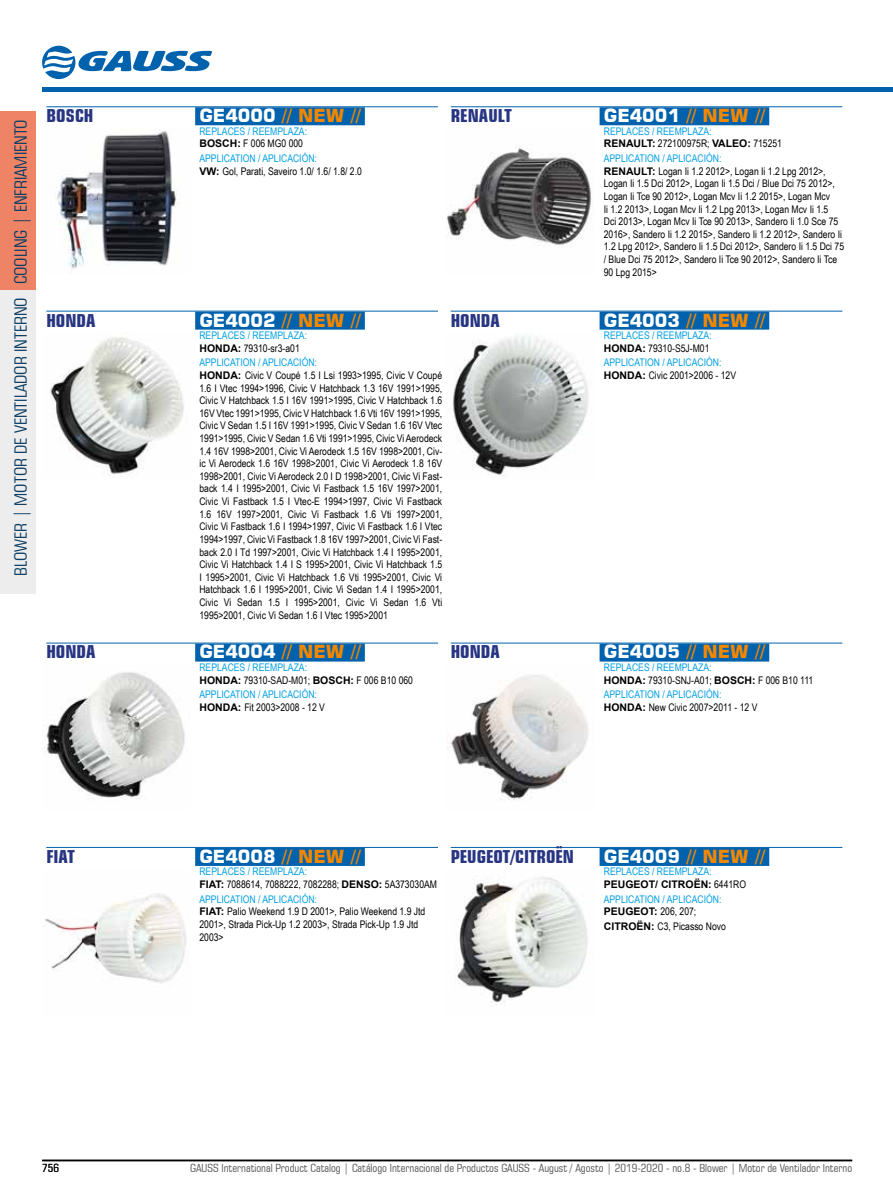
<style>
.page{position:relative;width:893px;height:1191px;background:#fff}
.page>*{position:absolute;margin:0;border:0;box-sizing:border-box;transform-origin:0 0}
.t1{font:700 18px "Square 721 BT";color:#f18700}
.t2{font:700 condensed 18px "Square 721 BT";color:#283583}
.t3{font:condensed 17.1px "Square 721 BT";color:#0c3e64}
.t4{font:condensed 11.25px "Square 721 BT";color:#575756}
.t5{font:condensed 11.25px "Square 721 BT";color:#000}
.t6{font:10.5px/12.6px "Arial Narrow";color:#000}
.t7{font:10.5px/12.6px "Arial Narrow";color:#009fe3}
.t8{font:700 10.5px "Arial";color:#000}
.s1{color:#fff}
.s2{font-family:"Arial";font-weight:700;color:#000}
.s3{color:#000}
.s4{color:#009fe3}
.s5{font-family:"Arial";font-weight:700}
.s6{font-family:"Arial Narrow";font-weight:400}
</style>
<div class="page">
<hr style="left:42px;top:1159px;width:810px;height:2px;background:#000">
<div style="left:0;top:111px;width:36px;height:179px;background:#ef8366"></div>
<div style="left:0;top:290px;width:36px;height:303px;background:#ededed"></div>
<svg style="left:42px;top:46px;width:170px;height:33px"></svg>
<hr style="left:42px;top:87px;width:851px;height:4px;background:#0061ad">
<hr style="left:46px;top:106px;width:392px;height:1px;background:#0061ad">
<div style="left:195px;top:107px;width:170px;height:18px;background:#0061ad"></div>
<img style="left:57px;top:129px;width:121px;height:140px">
<hr style="left:451px;top:106px;width:391px;height:1px;background:#0061ad">
<div style="left:600px;top:107px;width:169px;height:18px;background:#0061ad"></div>
<img style="left:446px;top:148px;width:147px;height:97px">
<hr style="left:46px;top:311px;width:392px;height:1px;background:#0061ad">
<div style="left:195px;top:312px;width:170px;height:18px;background:#0061ad"></div>
<img style="left:50px;top:337px;width:134px;height:137px">
<hr style="left:451px;top:311px;width:391px;height:1px;background:#0061ad">
<div style="left:600px;top:312px;width:169px;height:18px;background:#0061ad"></div>
<img style="left:453px;top:335px;width:136px;height:141px">
<hr style="left:46px;top:642px;width:392px;height:1px;background:#0061ad">
<div style="left:195px;top:643px;width:170px;height:18px;background:#0061ad"></div>
<img style="left:42px;top:672px;width:143px;height:127px">
<hr style="left:451px;top:642px;width:391px;height:1px;background:#0061ad">
<div style="left:600px;top:643px;width:169px;height:18px;background:#0061ad"></div>
<img style="left:447px;top:675px;width:141px;height:126px">
<hr style="left:46px;top:847px;width:392px;height:1px;background:#0061ad">
<div style="left:195px;top:848px;width:170px;height:18px;background:#0061ad"></div>
<img style="left:42px;top:893px;width:144px;height:90px">
<hr style="left:451px;top:847px;width:391px;height:1px;background:#0061ad">
<div style="left:600px;top:848px;width:169px;height:18px;background:#0061ad"></div>
<img style="left:457px;top:877px;width:131px;height:126px">
<h2 class="t3" style="left:10px;top:284px;width:166px;rotate:-90deg">COOLING | ENFRIAMIENTO</h2>
<h2 class="t3" style="left:10px;top:575px;width:280px;rotate:-90deg">BLOWER | MOTOR DE VENTILADOR INTERNO</h2>
<h1 class="t2" style="left:46px;top:105px;width:49px">BOSCH</h1>
<h1 class="t1" style="left:199px;top:105px;width:163px"><span class="s1">GE4000</span> // NEW //</h1>
<p class="t7" style="left:199px;top:124px;width:109px">REPLACES / REEMPLAZA:<br><span class="s2">BOSCH:</span> <span class="s3">F 006 MG0 000</span></p>
<p class="t6" style="left:199px;top:152px;width:164px"><span class="s4">APPLICATION / APLICACIÓN:<br></span><span class="s5">VW:</span> Gol, Parati, Saveiro 1.0/ 1.6/ 1.8/ 2.0</p>
<h1 class="t2" style="left:451px;top:105px;width:63px">RENAULT</h1>
<h1 class="t1" style="left:604px;top:105px;width:163px"><span class="s1">GE4001</span> // NEW //</h1>
<p class="t7" style="left:604px;top:124px;width:180px">REPLACES / REEMPLAZA:<br><span class="s2">RENAULT:</span> <span class="s3">272100975R;</span> <span class="s2">VALEO:</span> <span class="s3">715251</span></p>
<p class="t6" style="left:604px;top:152px;width:242px"><span class="s4">APPLICATION / APLICACIÓN:<br></span><span class="s5">RENAULT:</span> Logan Ii 1.2 2012&gt;, Logan Ii 1.2 Lpg 2012&gt;, Logan Ii 1.5 Dci 2012&gt;, Logan Ii 1.5 Dci / Blue Dci 75 2012&gt;, Logan Ii Tce 90 2012&gt;, Logan Mcv Ii 1.2 2015&gt;, Logan Mcv<br>Ii 1.2 2013&gt;, Logan Mcv Ii 1.2 Lpg 2013&gt;, Logan Mcv Ii 1.5<br>Dci 2013&gt;, Logan Mcv Ii Tce 90 2013&gt;, Sandero Ii 1.0 Sce 75<br>2016&gt;, Sandero Ii 1.2 2015&gt;, Sandero Ii 1.2 2012&gt;, Sandero Ii 1.2 Lpg 2012&gt;, Sandero Ii 1.5 Dci 2012&gt;, Sandero Ii 1.5 Dci 75 / Blue Dci 75 2012&gt;, Sandero Ii Tce 90 2012&gt;, Sandero Ii Tce 90 Lpg 2015&gt;</p>
<h1 class="t2" style="left:46px;top:309px;width:51px">HONDA</h1>
<h1 class="t1" style="left:199px;top:309px;width:163px"><span class="s1">GE4002</span> // NEW //</h1>
<p class="t7" style="left:199px;top:329px;width:109px">REPLACES / REEMPLAZA:<br><span class="s2">HONDA:</span> <span class="s3">79310-sr3-a01</span></p>
<p class="t6" style="left:199px;top:356px;width:244px"><span class="s4">APPLICATION / APLICACIÓN:<br></span><span class="s5">HONDA:</span> Civic V Coupé 1.5 I Lsi 1993&gt;1995, Civic V Coupé 1.6 I Vtec 1994&gt;1996, Civic V Hatchback 1.3 16V 1991&gt;1995, Civic V Hatchback 1.5 I 16V 1991&gt;1995, Civic V Hatchback 1.6<br>16V Vtec 1991&gt;1995, Civic V Hatchback 1.6 Vti 16V 1991&gt;1995, Civic V Sedan 1.5 I 16V 1991&gt;1995, Civic V Sedan 1.6 16V Vtec 1991&gt;1995, Civic V Sedan 1.6 Vti 1991&gt;1995, Civic Vi Aerodeck 1.4 16V 1998&gt;2001, Civic Vi Aerodeck 1.5 16V 1998&gt;2001, Civ&shy;ic Vi Aerodeck 1.6 16V 1998&gt;2001, Civic Vi Aerodeck 1.8 16V 1998&gt;2001, Civic Vi Aerodeck 2.0 I D 1998&gt;2001, Civic Vi Fast&shy;back 1.4 I 1995&gt;2001, Civic Vi Fastback 1.5 16V 1997&gt;2001, Civic Vi Fastback 1.5 I Vtec-E 1994&gt;1997, Civic Vi Fastback 1.6 16V 1997&gt;2001, Civic Vi Fastback 1.6 Vti 1997&gt;2001, Civic Vi Fastback 1.6 I 1994&gt;1997, Civic Vi Fastback 1.6 I Vtec 1994&gt;1997, Civic Vi Fastback 1.8 16V 1997&gt;2001, Civic Vi Fast&shy;back 2.0 I Td 1997&gt;2001, Civic Vi Hatchback 1.4 I 1995&gt;2001, Civic Vi Hatchback 1.4 I S 1995&gt;2001, Civic Vi Hatchback 1.5<br>I 1995&gt;2001, Civic Vi Hatchback 1.6 Vti 1995&gt;2001, Civic Vi Hatchback 1.6 I 1995&gt;2001, Civic Vi Sedan 1.4 I 1995&gt;2001, Civic Vi Sedan 1.5 I 1995&gt;2001, Civic Vi Sedan 1.6 Vti 1995&gt;2001, Civic Vi Sedan 1.6 I Vtec 1995&gt;2001</p>
<h1 class="t2" style="left:451px;top:309px;width:51px">HONDA</h1>
<h1 class="t1" style="left:604px;top:309px;width:163px"><span class="s1">GE4003</span> // NEW //</h1>
<p class="t7" style="left:604px;top:329px;width:109px">REPLACES / REEMPLAZA:<br><span class="s2">HONDA:</span> <span class="s3">79310-S5J-M01</span></p>
<p class="t7" style="left:604px;top:356px;width:134px">APPLICATION / APLICACIÓN:<br><span class="s2">HONDA:</span> <span class="s3">Civic 2001&gt;2006 - 12V</span></p>
<h1 class="t2" style="left:46px;top:641px;width:51px">HONDA</h1>
<h1 class="t1" style="left:199px;top:641px;width:163px"><span class="s1">GE4004</span> // NEW //</h1>
<p class="t6" style="left:199px;top:660px;width:215px"><span class="s4">REPLACES / REEMPLAZA:<br></span><span class="s5">HONDA:</span> 79310-SAD-M01; <span class="s5">BOSCH:</span> F 006 B10 060</p>
<p class="t7" style="left:199px;top:688px;width:127px">APPLICATION / APLICACIÓN:<br><span class="s2">HONDA:</span> <span class="s3">Fit 2003&gt;2008 - 12 V</span></p>
<h1 class="t2" style="left:451px;top:641px;width:51px">HONDA</h1>
<h1 class="t1" style="left:604px;top:641px;width:163px"><span class="s1">GE4005</span> // NEW //</h1>
<p class="t6" style="left:604px;top:660px;width:211px"><span class="s4">REPLACES / REEMPLAZA:<br></span><span class="s5">HONDA:</span> 79310-SNJ-A01; <span class="s5">BOSCH:</span> F 006 B10 111</p>
<p class="t7" style="left:604px;top:688px;width:155px">APPLICATION / APLICACIÓN:<br><span class="s2">HONDA:</span> <span class="s3">New Civic 2007&gt;2011 - 12 V</span></p>
<h1 class="t2" style="left:46px;top:845px;width:30px">FIAT</h1>
<h1 class="t1" style="left:199px;top:845px;width:163px"><span class="s1">GE4008</span> // NEW //</h1>
<p class="t6" style="left:199px;top:865px;width:239px"><span class="s4">REPLACES / REEMPLAZA:<br></span><span class="s5">FIAT:</span> 7088614, 7088222, 7082288; <span class="s5">DENSO:</span> 5A373030AM</p>
<p class="t6" style="left:199px;top:892px;width:227px"><span class="s4">APPLICATION / APLICACIÓN:<br></span><span class="s5">FIAT:</span> Palio Weekend 1.9 D 2001&gt;, Palio Weekend 1.9 Jtd 2001&gt;, Strada Pick-Up 1.2 2003&gt;, Strada Pick-Up 1.9 Jtd 2003&gt;</p>
<h1 class="t2" style="left:451px;top:845px;width:125px">PEUGEOT/CITROËN</h1>
<h1 class="t1" style="left:604px;top:845px;width:163px"><span class="s1">GE4009</span> // NEW //</h1>
<p class="t7" style="left:604px;top:865px;width:109px">REPLACES / REEMPLAZA:</p>
<p class="t8" style="left:604px;top:877px;width:144px">PEUGEOT/ CITROËN: <span class="s6">6441RO</span></p>
<p class="t7" style="left:604px;top:892px;width:119px">APPLICATION / APLICACIÓN:</p>
<p class="t8" style="left:604px;top:904px;width:94px">PEUGEOT: <span class="s6">206, 207;</span></p>
<p class="t6" style="left:604px;top:919px;width:124px"><span class="s5">CITROËN:</span> C3, Picasso Novo</p>
<p class="t5" style="left:42px;top:1161px;width:18px">756</p>
<p class="t4" style="left:190px;top:1161px;width:663px">GAUSS International Product Catalog | Catálogo Internacional de Productos GAUSS - August / Agosto | 2019-2020 - no.8 - Blower | Motor de Ventilador Interno</p>
</div>
